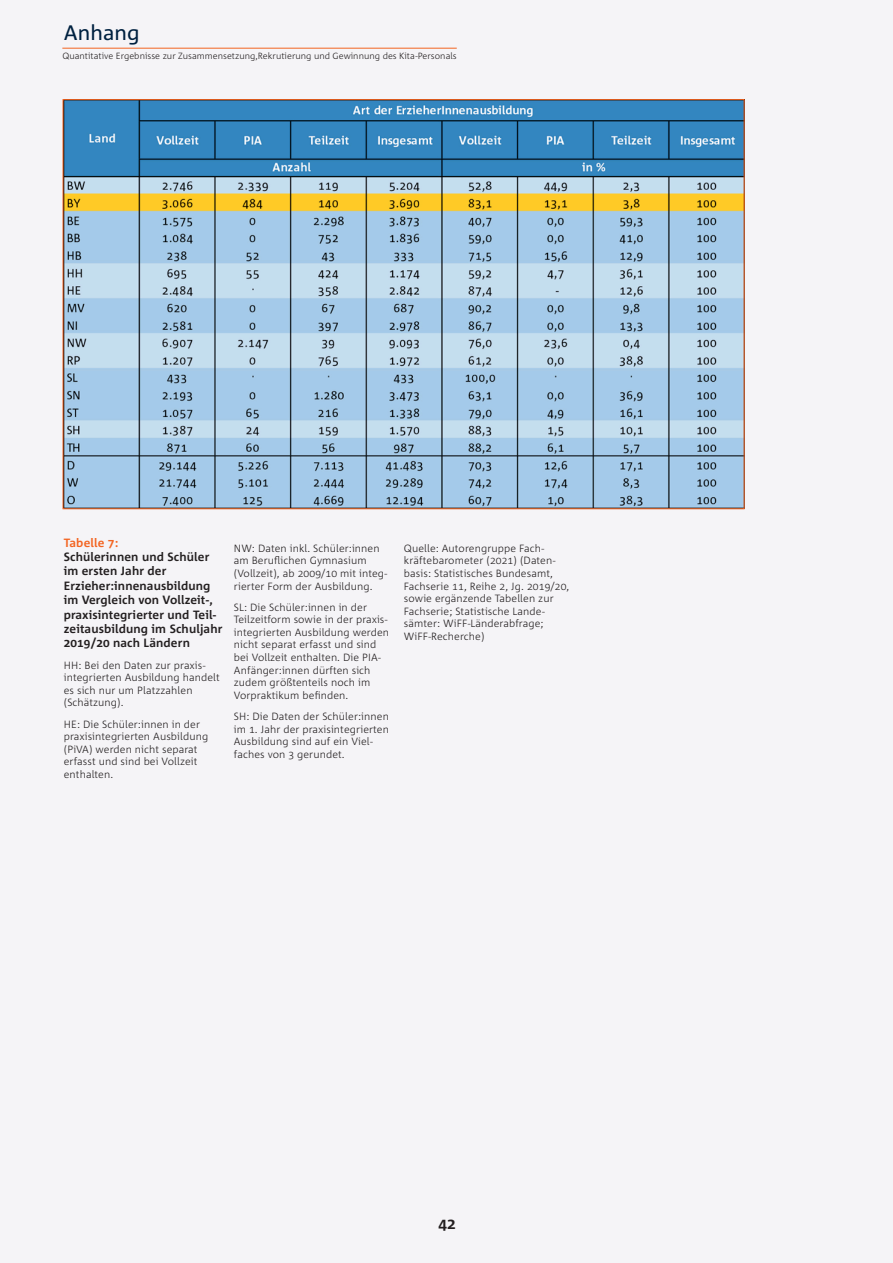
<style>
.page{position:relative;width:893px;height:1263px;background:#f5f4f7}
.page>*{position:absolute;margin:0;border:0;box-sizing:border-box;transform-origin:0 0}
.t1{font:21px "Corpid";letter-spacing:.005em;color:#002140}
.t2{font:700 15.75px "Corpid";color:#231f20}
.t3{font:700 12px/14.4px "Corpid";letter-spacing:.01em;color:#231f20}
.t4{font:700 12px "Corpid";letter-spacing:.01em;color:#f36421}
.t5{font:300 10.5px/12.6px "Corpid";letter-spacing:.01em;color:#231f20}
.t6{font:300 9px "Corpid";letter-spacing:.005em;color:#231f20}
</style>
<div class="page">
<img style="left:65px;top:101px;width:677px;height:406px">
<hr style="left:62px;top:48px;width:395px;height:1px;background:#f36421">
<h1 class="t1" style="left:64px;top:21px;width:77px">Anhang</h1>
<p class="t6" style="left:62px;top:51px;width:396px">Quantitative Ergebnisse zur Zusammensetzung,Rekrutierung und Gewinnung des Kita-Personals</p>
<p class="t4" style="left:64px;top:536px;width:56px">Tabelle 7:</p>
<p class="t3" style="left:64px;top:550px;width:160px">Schülerinnen und Schüler im ersten Jahr der<br>Erzieher:innenausbildung im Vergleich von Vollzeit-, praxisintegrierter und Teil&shy;zeitausbildung im Schuljahr<br>2019/20 nach Ländern</p>
<p class="t5" style="left:64px;top:659px;width:157px">HH: Bei den Daten zur praxis&shy;integrierten Ausbildung handelt es sich nur um Platzzahlen (Schätzung).</p>
<p class="t5" style="left:64px;top:718px;width:146px">HE: Die Schüler:innen in der praxisintegrierten Ausbildung (PiVA) werden nicht separat erfasst und sind bei Vollzeit enthalten.</p>
<p class="t5" style="left:234px;top:542px;width:155px">NW: Daten inkl. Schüler:innen am Beruflichen Gymnasium (Vollzeit), ab 2009/10 mit integ&shy;rierter Form der Ausbildung.</p>
<p class="t5" style="left:234px;top:601px;width:157px">SL: Die Schüler:innen in der<br>Teilzeitform sowie in der praxis&shy;integrierten Ausbildung werden nicht separat erfasst und sind bei Vollzeit enthalten. Die PIA-<br>Anfänger:innen dürften sich zudem größtenteils noch im<br>Vorpraktikum befinden.</p>
<p class="t5" style="left:234px;top:710px;width:157px">SH: Die Daten der Schüler:innen im 1. Jahr der praxisintegrierten<br>Ausbildung sind auf ein Viel&shy;faches von 3 gerundet.</p>
<p class="t5" style="left:404px;top:542px;width:167px">Quelle: Autorengruppe Fach&shy;kräftebarometer (2021) (Daten&shy;basis: Statistisches Bundesamt,<br>Fachserie 11, Reihe 2, Jg. 2019/20, sowie ergänzende Tabellen zur<br>Fachserie; Statistische Lande&shy;sämter: WiFF-Länderabfrage;<br>WiFF-Recherche)</p>
<h2 class="t2" style="left:438px;top:1215px;width:19px">42</h2>
</div>
